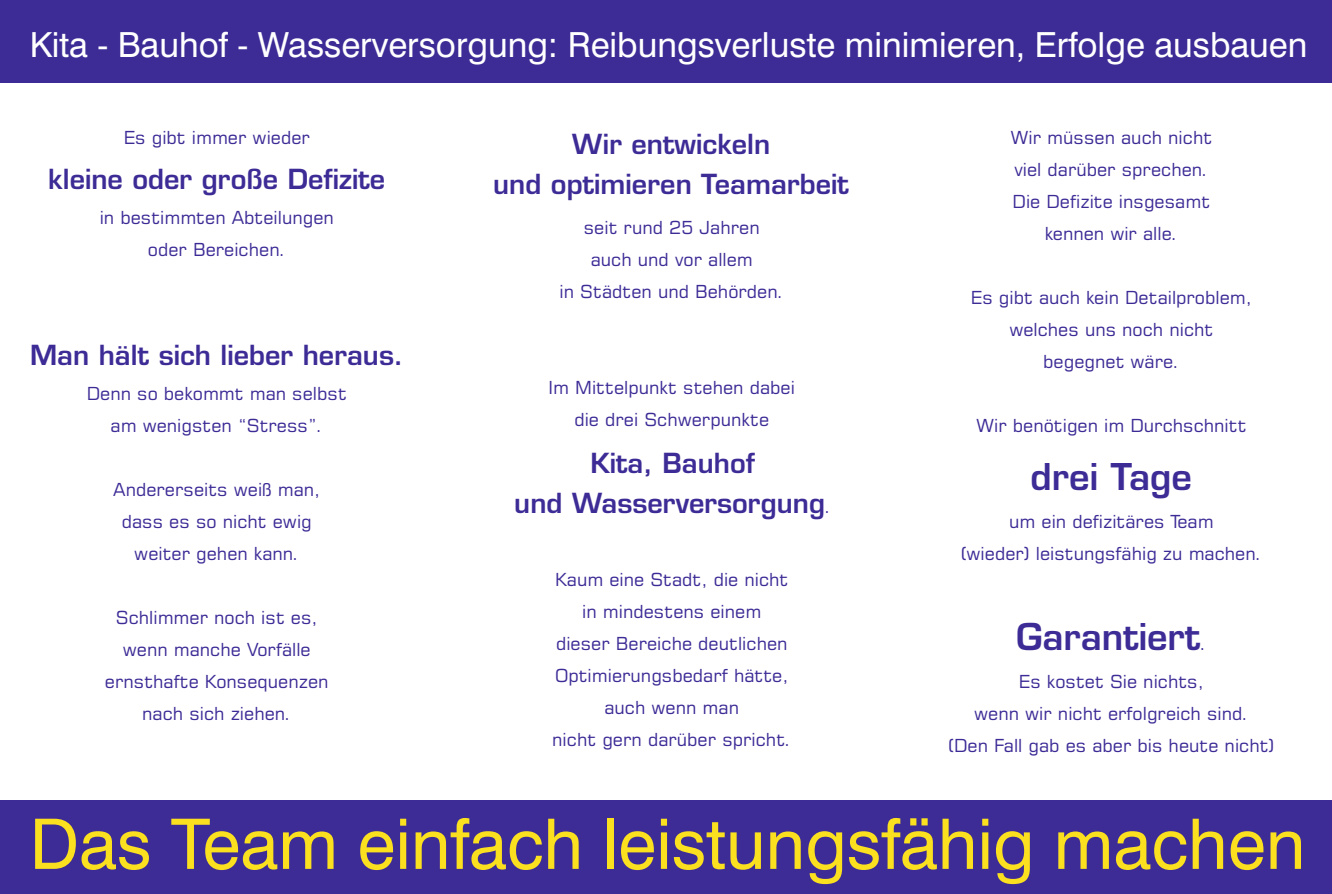
<style>
.page{position:relative;width:1332px;height:894px;background:#fff}
.page>*{position:absolute;margin:0;border:0;box-sizing:border-box;transform-origin:0 0}
.t1{font:69.75px "Swis 721 BT";color:#fae01f}
.t2{font:36px "Square 721 Dm";color:#3d2b96}
.t3{font:34.65px "Swis 721 BT";color:#fff}
.t4{font:27px/39.8px "Square 721 Dm";color:#3d2b96;text-align:center}
.t5{font:18px/32px "Square 721 BT";color:#3d2b96;text-align:center}
.s1{font-family:"Square 721 BT";font-size:18px}
</style>
<div class="page">
<div style="left:0;top:800px;width:1332px;height:94px;background:#3d2b96"></div>
<div style="left:0;top:0;width:1332px;height:82px;background:#3d2b96"></div>
<h3 class="t3" style="left:30px;top:30px;width:1279px">Kita - Bauhof - Wasserversorgung: Reibungsverluste minimieren, Erfolge ausbauen</h3>
<p class="t5" style="left:124px;top:123px;width:188px">Es gibt immer wieder</p>
<h3 class="t4" style="left:48px;top:162px;width:339px">kleine oder große Defizite</h3>
<p class="t5" style="left:100px;top:203px;width:236px">in bestimmten Abteilungen oder Bereichen.</p>
<h3 class="t4" style="left:30px;top:338px;width:375px">Man hält sich lieber heraus.</h3>
<p class="t5" style="left:87px;top:379px;width:262px">Denn so bekommt man selbst am wenigsten “Stress”.</p>
<p class="t5" style="left:113px;top:475px;width:209px">Andererseits weiß man, dass es so nicht ewig weiter gehen kann.</p>
<p class="t5" style="left:105px;top:603px;width:225px">Schlimmer noch ist es, wenn manche Vorfälle ernsthafte Konsequenzen nach sich ziehen.</p>
<h3 class="t4" style="left:493px;top:127px;width:357px">Wir entwickeln<br>und optimieren Teamarbeit</h3>
<p class="t5" style="left:560px;top:213px;width:226px">seit rund 25 Jahren<br>auch und vor allem<br>in Städten und Behörden.</p>
<p class="t5" style="left:549px;top:373px;width:248px">Im Mittelpunkt stehen dabei die drei Schwerpunkte</p>
<h3 class="t4" style="left:514px;top:446px;width:318px">Kita, Bauhof<br>und Wasserversorgung<span class="s1">.</span></h3>
<p class="t5" style="left:552px;top:565px;width:241px">Kaum eine Stadt, die nicht in mindestens einem<br>dieser Bereiche deutlichen<br>Optimierungsbedarf hätte, auch wenn man<br>nicht gern darüber spricht.</p>
<p class="t5" style="left:1010px;top:123px;width:203px">Wir müssen auch nicht viel darüber sprechen.<br>Die Defizite insgesamt kennen wir alle.</p>
<p class="t5" style="left:971px;top:283px;width:282px">Es gibt auch kein Detailproblem, welches uns noch nicht begegnet wäre.</p>
<p class="t5" style="left:976px;top:411px;width:272px">Wir benötigen im Durchschnitt</p>
<h2 class="t2" style="left:1031px;top:463px;width:163px">drei Tage</h2>
<p class="t5" style="left:961px;top:507px;width:303px">um ein defizitäres Team<br>(wieder) leistungsfähig zu machen.</p>
<h2 class="t2" style="left:1016px;top:623px;width:192px">Garantiert<span class="s1">.</span></h2>
<p class="t5" style="left:948px;top:667px;width:328px">Es kostet Sie nichts,<br>wenn wir nicht erfolgreich sind.<br>(Den Fall gab es aber bis heute nicht)</p>
<h1 class="t1" style="left:30px;top:816px;width:1277px">Das Team einfach leistungsfähig machen</h1>
</div>
